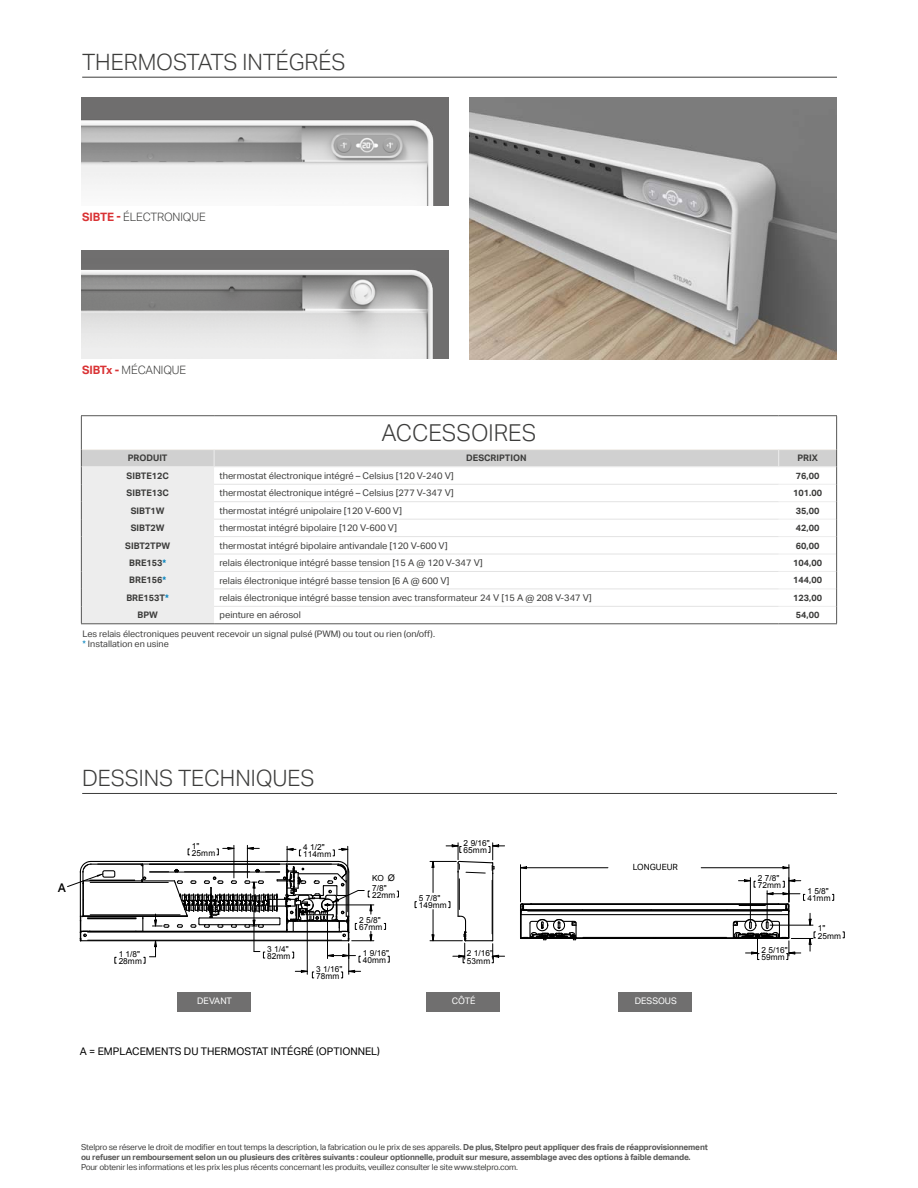
<style>
.page{position:relative;width:918px;height:1188px;background:#fff}
.page>*{position:absolute;margin:0;border:0;box-sizing:border-box;transform-origin:0 0}
.t1{font:300 23.25px "Aktiv Grotesk";color:#3c3c3b}
.t2{font:300 22.5px "Aktiv Grotesk";letter-spacing:-.005em;color:#3c3c3b}
.t3{font:500 12px "Aktiv Grotesk";color:#000}
.t4{font:300 11.55px "Aktiv Grotesk";letter-spacing:-.01em;color:#3c3c3b}
.t5{font:10.5px "Aktiv Grotesk";color:#000}
.t6{font:9.3px "Aktiv Grotesk";color:#3c3c3b}
.t7{font:700 9px "Aktiv Grotesk";color:#3c3c3b}
.t8{font:9px/10.5px "Aktiv Grotesk";color:#3c3c3b}
.t9{font:9px "Aktiv Grotesk";color:#fff}
.t10{font:8.55px "Aktiv Grotesk";color:#000}
.t11{font:700 8.25px/9.9px "Aktiv Grotesk";letter-spacing:-.02em;color:#575756}
.t12{font:8.25px/7.1px "Arial";letter-spacing:.005em;color:#000}
.t13{font:8.25px "Aktiv Grotesk";letter-spacing:-.02em;color:#3c3c3b}
.s1{font-weight:700;color:#d93234}
.s2{color:#0081be}
.s3{font-size:9.15px}
.s4{font-weight:400;color:#3c3c3b}
</style>
<div class="page">
<div style="left:81px;top:250px;width:367px;height:108px;background:#706f6f"></div>
<img style="left:81px;top:269px;width:352px;height:89px">
<img style="left:81px;top:97px;width:368px;height:109px">
<hr style="left:83px;top:916px;width:104px;height:1px;background:#000">
<hr style="left:90px;top:882px;width:78px;height:1px;background:#000">
<hr style="left:83px;top:915px;width:104px;height:1px;background:#000">
<hr style="left:90px;top:880px;width:45px;height:1px;background:#000">
<hr style="left:88px;top:917px;width:48px;height:1px;background:#000">
<hr style="left:88px;top:918px;width:48px;height:1px;background:#000">
<hr style="left:88px;top:919px;width:48px;height:1px;background:#000">
<hr style="left:81px;top:931px;width:267px;height:1px;background:#000">
<hr style="left:88px;top:932px;width:254px;height:1px;background:#000">
<hr style="left:81px;top:940px;width:267px;height:1px;background:#000">
<hr style="left:98px;top:864px;width:233px;height:1px;background:#000">
<hr style="left:91px;top:861px;width:247px;height:1px;background:#000">
<hr style="left:526px;top:909px;width:257px;height:1px;background:#000">
<hr style="left:523px;top:904px;width:263px;height:1px;background:#000">
<hr style="left:521px;top:914px;width:268px;height:1px;background:#000">
<hr style="left:528px;top:911px;width:254px;height:1px;background:#000">
<hr style="left:521px;top:910px;width:268px;height:1px;background:#000">
<hr style="left:576px;top:937px;width:157px;height:2px;background:#000">
<hr style="left:531px;top:903px;width:247px;height:1px;background:#000">
<svg style="left:520px;top:903px;width:63px;height:37px"></svg>
<hr style="left:459px;top:879px;width:1px;height:31px;background:#000">
<hr style="left:492px;top:874px;width:1px;height:67px;background:#000">
<hr style="left:458px;top:872px;width:1px;height:44px;background:#000">
<svg style="left:726px;top:878px;width:90px;height:82px"></svg>
<hr style="left:348px;top:944px;width:1px;height:30px;background:#000">
<hr style="left:307px;top:908px;width:1px;height:66px;background:#000">
<svg style="left:295px;top:970px;width:19px;height:8px"></svg>
<svg style="left:341px;top:970px;width:20px;height:8px"></svg>
<svg style="left:453px;top:915px;width:52px;height:48px"></svg>
<svg style="left:432px;top:934px;width:3px;height:8px"></svg>
<hr style="left:430px;top:940px;width:32px;height:1px;background:#000">
<svg style="left:430px;top:843px;width:75px;height:32px"></svg>
<hr style="left:433px;top:910px;width:1px;height:31px;background:#000">
<hr style="left:433px;top:861px;width:1px;height:31px;background:#000">
<hr style="left:247px;top:845px;width:1px;height:33px;background:#000">
<hr style="left:234px;top:845px;width:1px;height:33px;background:#000">
<svg style="left:782px;top:866px;width:7px;height:3px"></svg>
<hr style="left:789px;top:865px;width:1px;height:37px;background:#000">
<hr style="left:520px;top:865px;width:1px;height:37px;background:#000">
<hr style="left:701px;top:867px;width:88px;height:1px;background:#000">
<hr style="left:520px;top:867px;width:88px;height:1px;background:#000">
<svg style="left:135px;top:846px;width:239px;height:117px"></svg>
<div style="left:102px;top:870px;width:13px;height:8px;border:1px solid #000;border-radius:2px"></div>
<svg style="left:67px;top:860px;width:36px;height:82px"></svg>
<hr style="left:82px;top:77px;width:755px;height:1px;background:#3c3c3b">
<div style="left:426px;top:992px;width:74px;height:20px;background:#706f6f"></div>
<div style="left:177px;top:992px;width:74px;height:20px;background:#706f6f"></div>
<div style="left:619px;top:992px;width:73px;height:20px;background:#706f6f"></div>
<hr style="left:82px;top:793px;width:755px;height:1px;background:#3c3c3b">
<img style="left:469px;top:97px;width:368px;height:262px">
<svg style="left:81px;top:416px;width:756px;height:209px"></svg>
<hr style="left:82px;top:449px;width:132px;height:1px;background:#f4f1ed">
<hr style="left:214px;top:449px;width:565px;height:1px;background:#f4f1ed">
<hr style="left:779px;top:449px;width:57px;height:1px;background:#f4f1ed">
<hr style="left:81px;top:415px;width:133px;height:1px;background:#575756">
<hr style="left:81px;top:416px;width:1px;height:34px;background:#575756">
<hr style="left:214px;top:415px;width:565px;height:1px;background:#575756">
<hr style="left:779px;top:415px;width:58px;height:1px;background:#575756">
<hr style="left:836px;top:416px;width:1px;height:34px;background:#575756">
<svg style="left:81px;top:450px;width:756px;height:174px"></svg>
<hr style="left:82px;top:466px;width:132px;height:1px;background:#ededed">
<hr style="left:214px;top:466px;width:565px;height:1px;background:#ededed">
<hr style="left:779px;top:466px;width:57px;height:1px;background:#ededed">
<h2 class="t2" style="left:82px;top:49px;width:265px">THERMOSTATS INTÉGRÉS</h2>
<p class="t4" style="left:82px;top:211px;width:125px"><span class="s1">SIBTE -</span> ÉLECTRONIQUE</p>
<p class="t4" style="left:82px;top:363px;width:106px"><span class="s1">SIBTx -</span> MÉCANIQUE</p>
<h1 class="t1" style="left:382px;top:419px;width:156px">ACCESSOIRES</h1>
<p class="t7" style="left:128px;top:453px;width:41px">PRODUIT</p>
<p class="t7" style="left:466px;top:453px;width:62px">DESCRIPTION</p>
<p class="t7" style="left:797px;top:453px;width:22px">PRIX</p>
<p class="t7" style="left:127px;top:470px;width:44px">SIBTE12C</p>
<p class="t6" style="left:220px;top:470px;width:236px">thermostat électronique intégré – Celsius [120 V-240 V]</p>
<p class="t7" style="left:796px;top:470px;width:25px">76,00</p>
<p class="t7" style="left:127px;top:488px;width:44px">SIBTE13C</p>
<p class="t6" style="left:220px;top:488px;width:236px">thermostat électronique intégré – Celsius [277 V-347 V]</p>
<p class="t7" style="left:793px;top:488px;width:30px">101.00</p>
<p class="t7" style="left:131px;top:505px;width:35px">SIBT1W</p>
<p class="t6" style="left:220px;top:505px;width:184px">thermostat intégré unipolaire [120 V-600 V]</p>
<p class="t7" style="left:796px;top:505px;width:25px">35,00</p>
<p class="t7" style="left:131px;top:523px;width:35px">SIBT2W</p>
<p class="t6" style="left:220px;top:523px;width:179px">thermostat intégré bipolaire [120 V-600 V]</p>
<p class="t7" style="left:796px;top:523px;width:25px">42,00</p>
<p class="t7" style="left:125px;top:540px;width:47px">SIBT2TPW</p>
<p class="t6" style="left:220px;top:540px;width:230px">thermostat intégré bipolaire antivandale [120 V-600 V]</p>
<p class="t7" style="left:796px;top:540px;width:25px">60,00</p>
<p class="t7" style="left:129px;top:558px;width:38px">BRE153<span class="s2">*</span></p>
<p class="t6" style="left:220px;top:557px;width:265px">relais électronique intégré basse tension [15 A @ 120 V-347 V]</p>
<p class="t7" style="left:793px;top:558px;width:30px">104,00</p>
<p class="t7" style="left:129px;top:575px;width:38px">BRE156<span class="s2">*</span></p>
<p class="t6" style="left:220px;top:575px;width:232px">relais électronique intégré basse tension [6 A @ 600 V]</p>
<p class="t7" style="left:793px;top:575px;width:30px">144,00</p>
<p class="t7" style="left:126px;top:592px;width:44px">BRE153T<span class="s2">*</span></p>
<p class="t6" style="left:220px;top:592px;width:374px">relais électronique intégré basse tension avec transformateur 24 V [15 A @ 208 V-347 V]</p>
<p class="t7" style="left:793px;top:592px;width:30px">123,00</p>
<p class="t7" style="left:138px;top:610px;width:22px">BPW</p>
<p class="t6" style="left:220px;top:610px;width:83px">peinture en aérosol</p>
<p class="t7" style="left:796px;top:610px;width:25px">54,00</p>
<p class="t8" style="left:82px;top:629px;width:354px">Les relais électroniques peuvent recevoir un signal pulsé (PWM) ou tout ou rien (on/off). <span class="s2">*</span> Installation en usine</p>
<h2 class="t2" style="left:82px;top:765px;width:234px">DESSINS TECHNIQUES</h2>
<p class="t3" style="left:58px;top:881px;width:10px">A</p>
<p class="t12" style="left:119px;top:951px;width:25px">1 1/8"<br>28mm</p>
<p class="t12" style="left:192px;top:842px;width:25px">1"<br>25mm</p>
<p class="t12" style="left:303px;top:843px;width:29px">4 1/2"<br>114mm</p>
<p class="t12" style="left:267px;top:945px;width:25px">3 1/4"<br>82mm</p>
<p class="t12" style="left:316px;top:965px;width:28px">3 1/16"<br>78mm</p>
<p class="t12" style="left:372px;top:875px;width:24px">KO <span class="s3">Ø</span></p>
<p class="t12" style="left:372px;top:884px;width:25px">7/8"<br>22mm</p>
<p class="t12" style="left:359px;top:917px;width:25px">2 5/8"<br>67mm</p>
<p class="t12" style="left:363px;top:949px;width:28px">1 9/16"<br>40mm</p>
<p class="t12" style="left:419px;top:895px;width:29px">5 7/8"<br>149mm</p>
<p class="t12" style="left:464px;top:840px;width:28px">2 9/16"<br>65mm</p>
<p class="t12" style="left:467px;top:950px;width:28px">2 1/16"<br>53mm</p>
<p class="t10" style="left:633px;top:862px;width:47px">LONGUEUR</p>
<p class="t9" style="left:197px;top:996px;width:36px">DEVANT</p>
<p class="t9" style="left:452px;top:996px;width:25px">CÔTÉ</p>
<p class="t9" style="left:635px;top:996px;width:44px">DESSOUS</p>
<p class="t5" style="left:80px;top:1045px;width:302px">A = EMPLACEMENTS DU THERMOSTAT INTÉGRÉ (OPTIONNEL)</p>
<p class="t11" style="left:81px;top:1143px;width:628px"><span class="s4">Stelpro se réserve le droit de modifier en tout temps la description, la fabrication ou le prix de ses appareils.</span> De plus, Stelpro peut appliquer des frais de réapprovisionnement ou refuser un remboursement selon un ou plusieurs des critères suivants : couleur optionnelle, produit sur mesure, assemblage avec des options à faible demande.</p>
<p class="t13" style="left:81px;top:1163px;width:438px">Pour obtenir les informations et les prix les plus récents concernant les produits, veuillez consulter le site www.stelpro.com.</p>
<p class="t12" style="left:758px;top:874px;width:25px">2 7/8"<br>72mm</p>
<p class="t12" style="left:761px;top:947px;width:28px">2 5/16"<br>59mm</p>
<p class="t12" style="left:807px;top:887px;width:25px">1 5/8"<br>41mm</p>
<p class="t12" style="left:818px;top:925px;width:25px">1"<br>25mm</p>
</div>
